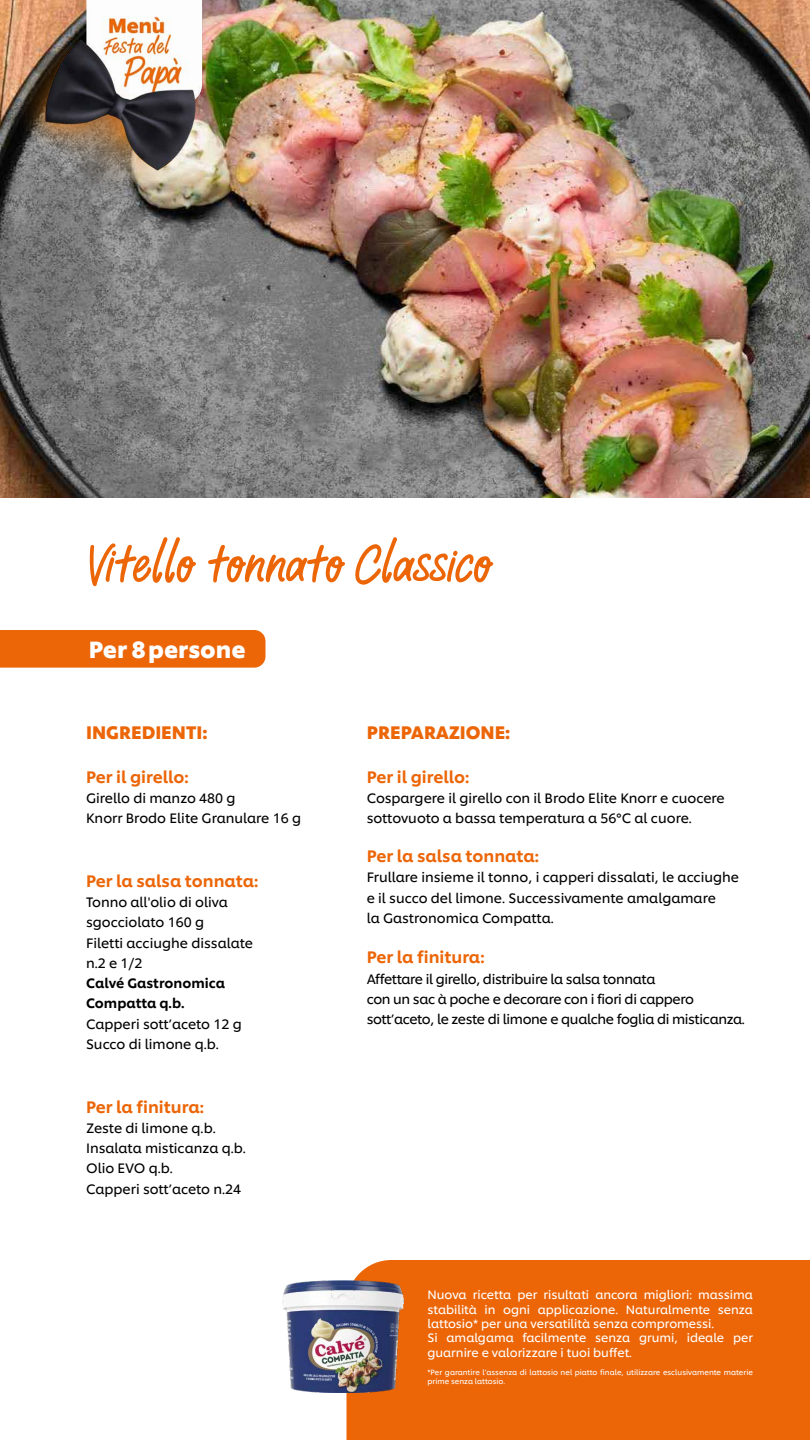
<style>
.page{position:relative;width:810px;height:1440px;background:#fff}
.page>*{position:absolute;margin:0;border:0;box-sizing:border-box;transform-origin:0 0}
.t1{font:72px "Chefs Hand";letter-spacing:-.025em;color:#ec6608}
.t2{font:700 23.25px "Unilever Shilling";color:#fff}
.t3{font:700 18px "Unilever Shilling";color:#ec6608}
.t4{font:500 16.5px "Unilever Shilling";color:#ec6608}
.t5{font:13.5px/20.2px "Unilever Shilling";color:#000}
.t6{font:13.5px/20.2px "Unilever Shilling";letter-spacing:-.025em;color:#000}
.t7{font:500 13.5px/20.2px "Unilever Shilling";color:#000}
.t8{font:12px/14.4px "Unilever Shilling";color:#fff}
.t9{font:7.5px/9px "Unilever Shilling";color:#fff}
</style>
<div class="page">
<img style="left:0;top:0;width:810px;height:497px">
<div style="left:347px;top:1260px;width:463px;height:180px;background:#ec6608"></div>
<div style="left:0;top:630px;width:266px;height:38px;background:#ec6608"></div>
<img style="left:0;top:0;width:308px;height:224px">
<img style="left:283px;top:1280px;width:121px;height:113px">
<h1 class="t1" style="left:86px;top:526px;width:409px">Vitello tonnato Classico</h1>
<h2 class="t2" style="left:89px;top:631px;width:159px">Per 8 persone</h2>
<h3 class="t3" style="left:86px;top:718px;width:123px">INGREDIENTI:</h3>
<p class="t4" style="left:86px;top:764px;width:104px">Per il girello:</p>
<p class="t5" style="left:86px;top:787px;width:217px">Girello di manzo 480 g<br>Knorr Brodo Elite Granulare 16 g</p>
<p class="t4" style="left:86px;top:868px;width:174px">Per la salsa tonnata:</p>
<p class="t5" style="left:86px;top:891px;width:169px">Tonno all'olio di oliva sgocciolato 160 g<br>Filetti acciughe dissalate n.2 e 1/2</p>
<p class="t7" style="left:86px;top:972px;width:141px">Calvé Gastronomica<br>Compatta q.b.</p>
<p class="t5" style="left:86px;top:1012px;width:157px">Capperi sott’aceto 12 g<br>Succo di limone q.b.</p>
<p class="t4" style="left:86px;top:1094px;width:119px">Per la finitura:</p>
<p class="t5" style="left:86px;top:1117px;width:161px">Zeste di limone q.b.<br>Insalata misticanza q.b.<br>Olio EVO q.b.<br>Capperi sott’aceto n.24</p>
<h3 class="t3" style="left:367px;top:718px;width:145px">PREPARAZIONE:</h3>
<p class="t4" style="left:367px;top:764px;width:104px">Per il girello:</p>
<p class="t5" style="left:367px;top:787px;width:360px">Cospargere il girello con il Brodo Elite Knorr e cuocere sottovuoto a bassa temperatura a 56°C al cuore.</p>
<p class="t4" style="left:367px;top:843px;width:174px">Per la salsa tonnata:</p>
<p class="t5" style="left:367px;top:866px;width:374px">Frullare insieme il tonno, i capperi dissalati, le acciughe e il succo del limone. Successivamente amalgamare<br>la Gastronomica Compatta.</p>
<p class="t4" style="left:367px;top:945px;width:119px">Per la finitura:</p>
<p class="t6" style="left:367px;top:967px;width:380px">Affettare il girello, distribuire la salsa tonnata<br>con un sac à poche e decorare con i fiori di cappero sott’aceto, le zeste di limone e qualche foglia di misticanza.</p>
<p class="t8" style="left:428px;top:1287px;width:327px">Nuova ricetta per risultati ancora migliori: massima stabilità in ogni applicazione. Naturalmente senza lattosio* per una versatilità senza compromessi.<br>Si amalgama facilmente senza grumi, ideale per guarnire e valorizzare i tuoi buffet.</p>
<p class="t9" style="left:428px;top:1367px;width:327px">*Per garantire l’assenza di lattosio nel piatto finale, utilizzare esclusivamente materie prime senza lattosio.</p>
</div>
